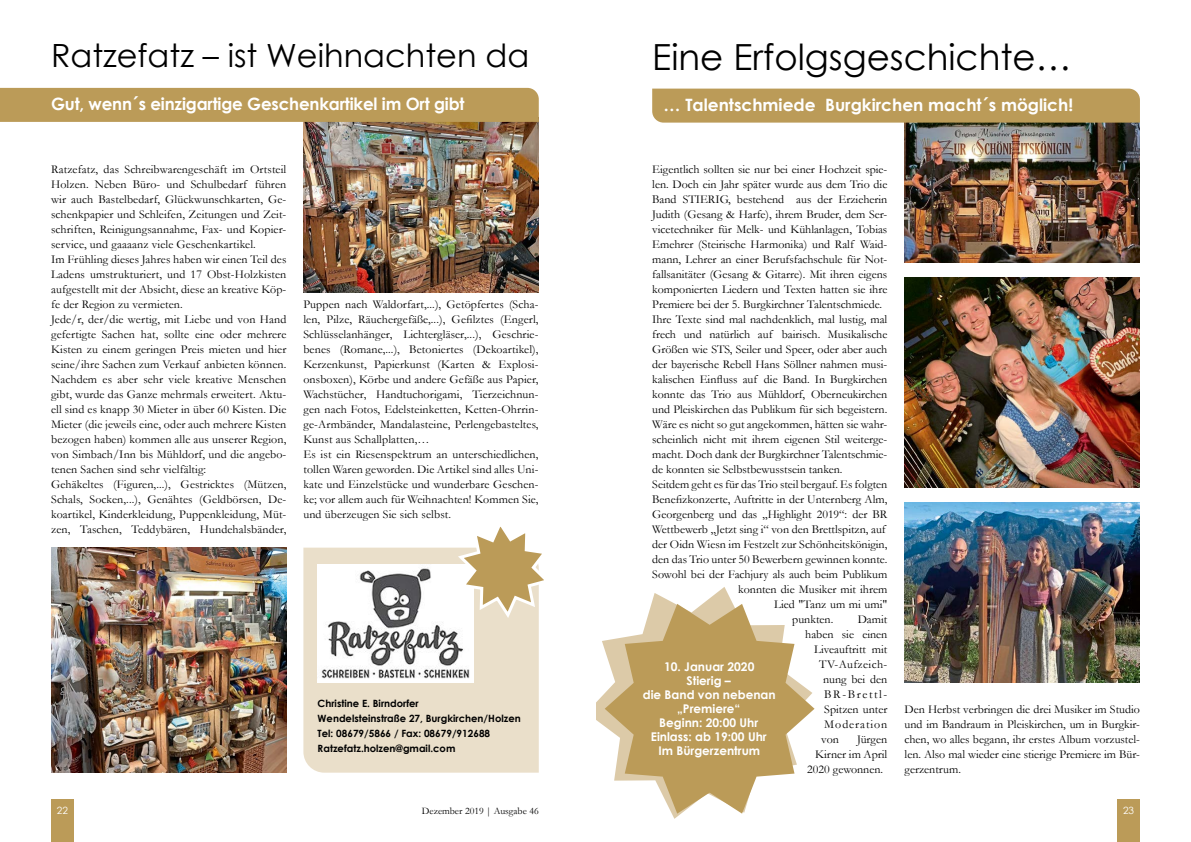
<style>
.page{position:relative;width:1191px;height:842px;background:#fff}
.page>*{position:absolute;margin:0;border:0;box-sizing:border-box;transform-origin:0 0}
.t1{font:36px "Century Gothic";color:#000}
.t2{font:32px "Century Gothic";color:#000}
.t3{font:700 17px "Century Gothic";letter-spacing:-.01em;color:#fff}
.t4{font:12px/15px "Garamond";letter-spacing:.01em;color:#000}
.t5{font:700 12px/14px "Century Gothic";color:#fff;text-align:center}
.t6{font:12px "Garamond";letter-spacing:.035em;color:#000}
.t7{font:12px "Garamond";letter-spacing:.135em;color:#000}
.t8{font:12px "Garamond";letter-spacing:.08em;color:#000}
.t9{font:700 10px/15px "Century Gothic";color:#000}
.t10{font:10px "Garamond";color:#000}
.t11{font:10px "Century Gothic";color:#fff}
</style>
<div class="page">
<div style="left:51px;top:799px;width:23px;height:43px;background:#bb9b58"></div>
<img style="left:904px;top:123px;width:236px;height:140px">
<img style="left:303px;top:122px;width:236px;height:171px">
<div style="left:1117px;top:799px;width:23px;height:43px;background:#bb9b58"></div>
<div style="left:0;top:88px;width:539px;height:34px;background:#bb9b58"></div>
<div style="left:652px;top:89px;width:488px;height:34px;background:#bb9b58"></div>
<img style="left:51px;top:548px;width:235px;height:225px">
<div style="left:303px;top:548px;width:236px;height:225px;background:#eadfca"></div>
<img style="left:317px;top:564px;width:156px;height:119px">
<img style="left:904px;top:278px;width:236px;height:210px">
<img style="left:904px;top:503px;width:236px;height:180px">
<svg style="left:596px;top:587px;width:137px;height:232px"></svg>
<svg style="left:604px;top:604px;width:210px;height:210px;fill:#bb9b58"></svg>
<svg style="left:455px;top:526px;width:89px;height:95px"></svg>
<h2 class="t2" style="left:51px;top:33px;width:479px">Ratzefatz – ist Weihnachten da</h2>
<h3 class="t3" style="left:51px;top:91px;width:415px">Gut, wenn´s einzigartige Geschenkartikel im Ort gibt</h3>
<p class="t4" style="left:51px;top:161px;width:237px">Ratzefatz, das Schreibwarengeschäft im Ortsteil Holzen. Neben Büro- und Schulbedarf führen wir auch Bastelbedarf, Glückwunschkarten, Ge&shy;schenkpapier und Schleifen, Zeitungen und Zeit&shy;schriften, Reinigungsannahme, Fax- und Kopier&shy;service, und gaaaanz viele Geschenkartikel.<br>Im Frühling dieses Jahres haben wir einen Teil des Ladens umstrukturiert, und 17 Obst-Holzkisten aufgestellt mit der Absicht, diese an kreative Köp&shy;fe der Region zu vermieten.<br>Jede/r, der/die wertig, mit Liebe und von Hand gefertigte Sachen hat, sollte eine oder mehrere Kisten zu einem geringen Preis mieten und hier seine/ihre Sachen zum Verkauf anbieten können.<br>Nachdem es aber sehr viele kreative Menschen gibt, wurde das Ganze mehrmals erweitert. Aktu&shy;ell sind es knapp 30 Mieter in über 60 Kisten. Die Mieter (die jeweils eine, oder auch mehrere Kisten bezogen haben) kommen alle aus unserer Region, von Simbach/Inn bis Mühldorf, und die angebo&shy;tenen Sachen sind sehr vielfältig:<br>Gehäkeltes (Figuren,...), Gestricktes (Mützen, Schals, Socken,...), Genähtes (Geldbörsen, De&shy;koartikel, Kinderkleidung, Puppenkleidung, Müt&shy;zen, Taschen, Teddybären, Hundehalsbänder,</p>
<p class="t4" style="left:303px;top:296px;width:237px">Puppen nach Waldorfart,...), Getöpfertes (Scha&shy;len, Pilze, Räuchergefäße,...), Gefilztes (Engerl, Schlüsselanhänger, Lichtergläser,...), Geschrie&shy;benes (Romane,...), Betoniertes (Dekoartikel), Kerzenkunst, Papierkunst (Karten &amp; Explosi&shy;onsboxen), Körbe und andere Gefäße aus Papier, Wachstücher, Handtuchorigami, Tierzeichnun&shy;gen nach Fotos, Edelsteinketten, Ketten-Ohrrin&shy;ge-Armbänder, Mandalasteine, Perlengebasteltes, Kunst aus Schallplatten,…<br>Es ist ein Riesenspektrum an unterschiedlichen, tollen Waren geworden. Die Artikel sind alles Uni&shy;kate und Einzelstücke und wunderbare Geschen&shy;ke; vor allem auch für Weihnachten! Kommen Sie, und überzeugen Sie sich selbst.</p>
<p class="t9" style="left:317px;top:695px;width:205px">Christine E. Birndorfer<br>Wendelsteinstraße 27, Burgkirchen/Holzen Tel: 08679/5866 / Fax: 08679/912688<br>Ratzefatz.holzen@gmail.com</p>
<h1 class="t1" style="left:652px;top:31px;width:420px">Eine Erfolgsgeschichte…</h1>
<h3 class="t3" style="left:663px;top:92px;width:411px">… Talentschmiede Burgkirchen macht´s möglich!</h3>
<p class="t4" style="left:652px;top:161px;width:237px">Eigentlich sollten sie nur bei einer Hochzeit spie-</p>
<p class="t4" style="left:652px;top:176px;width:237px">len. Doch ein Jahr später wurde aus dem Trio die</p>
<p class="t4" style="left:652px;top:191px;width:236px">Band STIERIG, bestehend aus der Erzieherin</p>
<p class="t4" style="left:652px;top:206px;width:237px">Judith (Gesang &amp; Harfe), ihrem Bruder, dem Ser-</p>
<p class="t4" style="left:652px;top:221px;width:237px">vicetechniker für Melk- und Kühlanlagen, Tobias</p>
<p class="t4" style="left:652px;top:236px;width:236px">Emehrer (Steirische Harmonika) und Ralf Waid-</p>
<p class="t4" style="left:652px;top:251px;width:237px">mann, Lehrer an einer Berufsfachschule für Not-</p>
<p class="t4" style="left:652px;top:266px;width:237px">fallsanitäter (Gesang &amp; Gitarre). Mit ihren eigens</p>
<p class="t4" style="left:652px;top:281px;width:236px">komponierten Liedern und Texten hatten sie ihre</p>
<p class="t4" style="left:652px;top:296px;width:231px">Premiere bei der 5. Burgkirchner Talentschmiede.</p>
<p class="t4" style="left:652px;top:311px;width:236px">Ihre Texte sind mal nachdenklich, mal lustig, mal</p>
<p class="t4" style="left:652px;top:326px;width:237px">frech und natürlich auf bairisch. Musikalische</p>
<p class="t4" style="left:652px;top:341px;width:236px">Größen wie STS, Seiler und Speer, oder aber auch</p>
<p class="t4" style="left:652px;top:356px;width:237px">der bayerische Rebell Hans Söllner nahmen musi-</p>
<p class="t4" style="left:652px;top:371px;width:236px">kalischen Einfluss auf die Band. In Burgkirchen</p>
<p class="t4" style="left:652px;top:386px;width:237px">konnte das Trio aus Mühldorf, Oberneukirchen</p>
<p class="t4" style="left:652px;top:401px;width:237px">und Pleiskirchen das Publikum für sich begeistern.</p>
<p class="t4" style="left:652px;top:416px;width:237px">Wäre es nicht so gut angekommen, hätten sie wahr-</p>
<p class="t4" style="left:652px;top:431px;width:237px">scheinlich nicht mit ihrem eigenen Stil weiterge-</p>
<p class="t4" style="left:652px;top:446px;width:237px">macht. Doch dank der Burgkirchner Talentschmie-</p>
<p class="t4" style="left:652px;top:461px;width:192px">de konnten sie Selbstbewusstsein tanken.</p>
<p class="t4" style="left:652px;top:476px;width:237px">Seitdem geht es für das Trio steil bergauf. Es folgten</p>
<p class="t4" style="left:652px;top:491px;width:236px">Benefizkonzerte, Auftritte in der Unternberg Alm,</p>
<p class="t4" style="left:652px;top:506px;width:237px">Georgenberg und das „Highlight 2019“: der BR</p>
<p class="t4" style="left:652px;top:521px;width:235px">Wettbewerb „Jetzt sing i“ von den Brettlspitzn, auf</p>
<p class="t4" style="left:652px;top:536px;width:237px">der Oidn Wiesn im Festzelt zur Schönheitskönigin,</p>
<p class="t4" style="left:652px;top:551px;width:237px">den das Trio unter 50 Bewerbern gewinnen konnte.</p>
<p class="t4" style="left:652px;top:566px;width:237px">Sowohl bei der Fachjury als auch beim Publikum</p>
<p class="t4" style="left:738px;top:581px;width:151px">konnten die Musiker mit ihrem</p>
<p class="t4" style="left:774px;top:596px;width:114px">Lied "Tanz um mi umi"</p>
<p class="t4" style="left:792px;top:611px;width:43px">punkten.</p>
<p class="t4" style="left:857px;top:611px;width:31px">Damit</p>
<p class="t4" style="left:805px;top:626px;width:84px">haben sie einen</p>
<p class="t4" style="left:814px;top:641px;width:75px">Liveauftritt mit</p>
<p class="t6" style="left:819px;top:656px;width:70px">TV-Aufzeich-</p>
<p class="t4" style="left:823px;top:671px;width:66px">nung bei den</p>
<p class="t7" style="left:824px;top:686px;width:65px">BR-Brettl-</p>
<p class="t4" style="left:824px;top:701px;width:65px">Spitzen unter</p>
<p class="t8" style="left:824px;top:716px;width:64px">Moderation</p>
<p class="t4" style="left:821px;top:731px;width:19px">von</p>
<p class="t4" style="left:857px;top:731px;width:32px">Jürgen</p>
<p class="t4" style="left:815px;top:746px;width:73px">Kirner im April</p>
<p class="t4" style="left:807px;top:761px;width:77px">2020 gewonnen.</p>
<p class="t5" style="left:643px;top:659px;width:134px">10. Januar 2020<br>Stierig –<br>die Band von nebenan „Premiere“<br>Beginn: 20:00 Uhr<br>Einlass: ab 19:00 Uhr<br>Im Bürgerzentrum</p>
<p class="t4" style="left:904px;top:701px;width:237px;text-align:justify">Den Herbst verbringen die drei Musiker im Studio und im Bandraum in Pleiskirchen, um in Burgkir&shy;chen, wo alles begann, ihr erstes Album vorzustel&shy;len. Also mal wieder eine stierige Premiere im Bür&shy;gerzentrum.</p>
<p class="t11" style="left:57px;top:803px;width:13px">22</p>
<p class="t10" style="left:422px;top:804px;width:118px">Dezember 2019 | Ausgabe 46</p>
<p class="t11" style="left:1123px;top:803px;width:13px">23</p>
</div>
